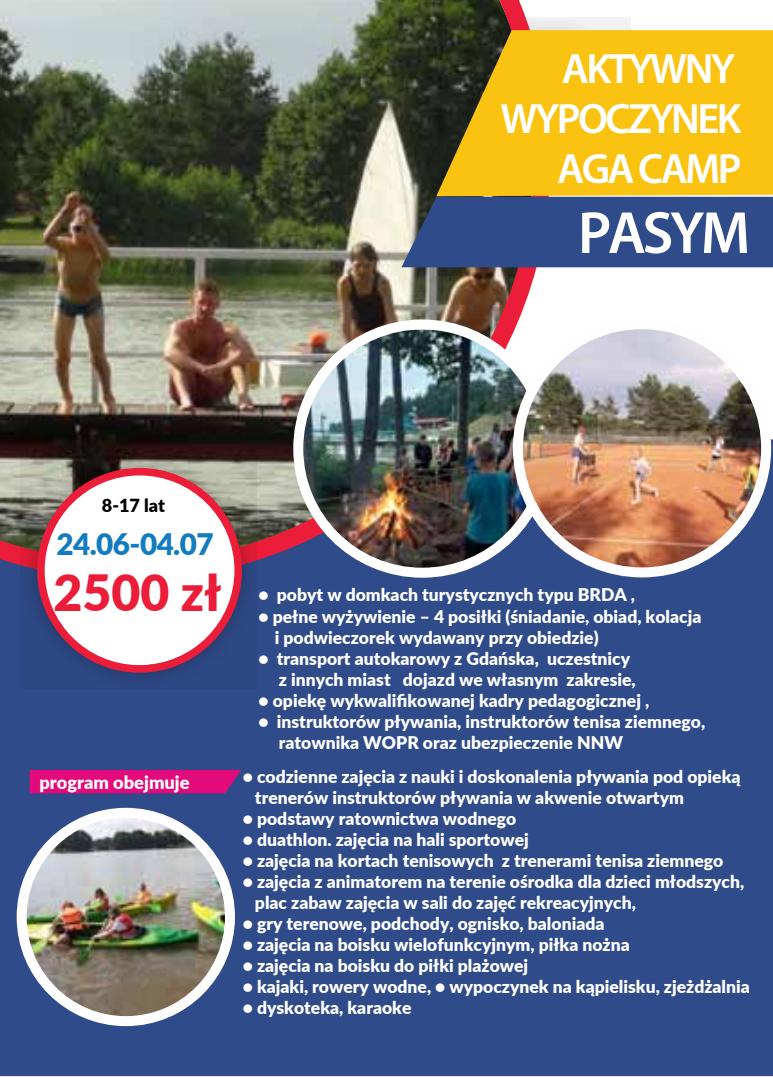
<style>
.page{position:relative;width:773px;height:1078px;background:#fff}
.page>*{position:absolute;margin:0;border:0;box-sizing:border-box;transform-origin:0 0}
.t1{font:600 60px "Myriad Pro";letter-spacing:-.06em;color:#fff}
.t2{font:900 50px "Lato";color:#eb1d38}
.t3{font:600 42.5px/50px "Myriad Pro";letter-spacing:-.06em;color:#fff;text-align:right}
.t4{font:900 29.75px "Lato";letter-spacing:-.02em;color:#127cc1}
.t5{font:900 18.25px "Lato";color:#fff}
.t6{font:900 18px "Lato";color:#010101}
.t7{font:900 17.5px/21px "Lato";color:#fff}
</style>
<div class="page">
<div style="left:0;top:439px;width:772px;height:636px;background:#304b89"></div>
<img style="left:0;top:0;width:559px;height:588px">
<svg style="left:21px;top:452px;width:236px;height:236px;background:#5f576f"></svg>
<div style="left:41px;top:470px;width:195px;height:195px;background:#fff;border-radius:50%"></div>
<div style="left:401px;top:197px;width:371px;height:70px;background:#304b89"></div>
<img style="left:22px;top:814px;width:208px;height:205px">
<div style="left:17px;top:807px;width:218px;height:218px;border:10px solid #fefeff;border-radius:50%"></div>
<div style="left:37px;top:468px;width:205px;height:204px;border:8px solid #eb1d38;border-radius:50%"></div>
<svg style="left:436px;top:30px;width:336px;height:166px;background:#e2b113"></svg>
<img style="left:298px;top:330px;width:220px;height:238px">
<div style="left:293px;top:319px;width:258px;height:258px;border:10px solid #fefeff;border-radius:50%"></div>
<img style="left:518px;top:328px;width:248px;height:243px">
<div style="left:513px;top:319px;width:258px;height:258px;border:10px solid #fefeff;border-radius:50%"></div>
<svg style="left:30px;top:769px;width:211px;height:24px;background:#d50e7c"></svg>
<h3 class="t3" style="left:500px;top:43px;width:242px">AKTYWNY<br>WYPOCZYNEK<br>AGA CAMP</h3>
<h1 class="t1" style="left:577px;top:194px;width:174px">PASYM</h1>
<p class="t6" style="left:102px;top:492px;width:65px">8-17 lat</p>
<h3 class="t4" style="left:56px;top:521px;width:159px">24.06-04.07</h3>
<h2 class="t2" style="left:53px;top:555px;width:169px">2500 zł</h2>
<p class="t5" style="left:39px;top:768px;width:152px">program obejmuje</p>
<p class="t7" style="left:258px;top:583px;width:378px">• pobyt w domkach turystycznych typu BRDA ,</p>
<p class="t7" style="left:275px;top:604px;width:428px;text-indent:-16px">• pełne wyżywienie – 4 posiłki (śniadanie, obiad, kolacja i podwieczorek wydawany przy obiedzie)</p>
<p class="t7" style="left:279px;top:646px;width:358px;text-indent:-20px">• transport autokarowy z Gdańska, uczestnicy z innych miast dojazd we własnym zakresie,</p>
<p class="t7" style="left:258px;top:688px;width:392px">• opiekę wykwalifikowanej kadry pedagogicznej ,</p>
<p class="t7" style="left:279px;top:709px;width:428px;text-indent:-20px">• instruktorów pływania, instruktorów tenisa ziemnego, ratownika WOPR oraz ubezpieczenie NNW</p>
<p class="t7" style="left:255px;top:765px;width:487px;text-indent:-12px">• codzienne zajęcia z nauki i doskonalenia pływania pod opieką trenerów instruktorów pływania w akwenie otwartym</p>
<p class="t7" style="left:243px;top:807px;width:275px">• podstawy ratownictwa wodnego</p>
<p class="t7" style="left:243px;top:828px;width:287px">• duathlon. zajęcia na hali sportowej</p>
<p class="t7" style="left:243px;top:849px;width:482px">• zajęcia na kortach tenisowych z trenerami tenisa ziemnego</p>
<p class="t7" style="left:255px;top:870px;width:491px;text-indent:-12px">• zajęcia z animatorem na terenie ośrodka dla dzieci młodszych, plac zabaw zajęcia w sali do zajęć rekreacyjnych,</p>
<p class="t7" style="left:243px;top:912px;width:363px">• gry terenowe, podchody, ognisko, baloniada</p>
<p class="t7" style="left:243px;top:933px;width:388px">• zajęcia na boisku wielofunkcyjnym, piłka nożna</p>
<p class="t7" style="left:243px;top:954px;width:287px">• zajęcia na boisku do piłki plażowej</p>
<p class="t7" style="left:243px;top:975px;width:508px">• kajaki, rowery wodne, • wypoczynek na kąpielisku, zjeżdżalnia</p>
<p class="t7" style="left:243px;top:996px;width:170px">• dyskoteka, karaoke</p>
</div>
